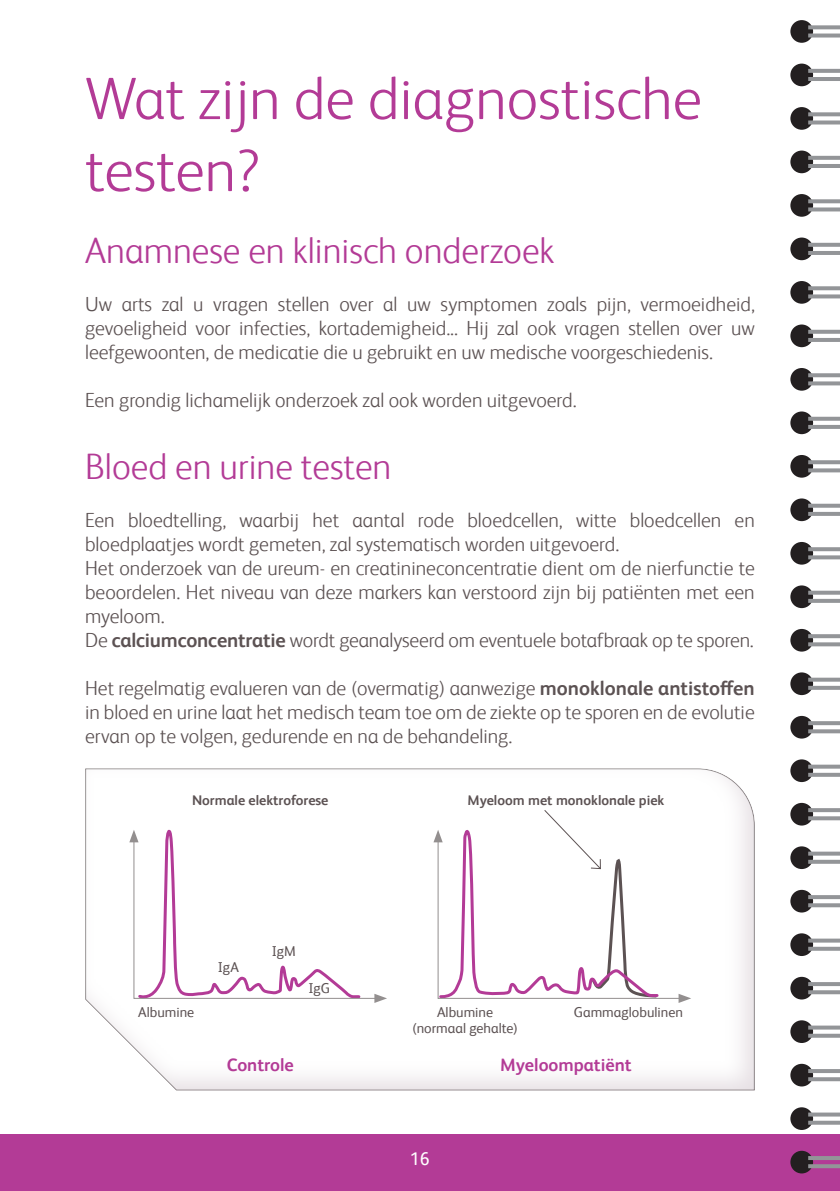
<style>
.page{position:relative;width:840px;height:1191px;background:#fff}
.page>*{position:absolute;margin:0;border:0;box-sizing:border-box;transform-origin:0 0}
.titre_purple{font:300 60px/72px "BMS Humanity";color:#b33b96}
.inter_titre_-_Purple{font:300 36px "BMS Humanity";color:#b33b96}
.texte_base{font:300 20px/24px "BMS Humanity";color:#5c5253;text-align:justify}
.t1{font:700 18px "BMS Humanity";color:#b33b96}
.t2{font:18px "BMS Humanity";color:#fff}
.t3{font:14px "BMS Humanity";color:#5c5253}
.t4{font:700 14px "BMS Humanity";color:#5c5253}
.s1{font-weight:700}
</style>
<div class="page">
<div style="left:0;top:1134px;width:839px;height:57px;background:#b33b96"></div>
<div style="left:83px;top:765px;width:672px;height:326px;background:#e0d8dd;opacity:.8"></div>
<svg style="left:129px;top:822px;width:258px;height:181px"></svg>
<svg style="left:433px;top:809px;width:257px;height:194px"></svg>
<div style="left:790px;top:455px;width:22px;height:22px;background:#231f20;border-radius:50%"></div>
<svg style="left:808px;top:460px;width:31px;height:4px"></svg>
<svg style="left:808px;top:468px;width:31px;height:4px"></svg>
<div style="left:790px;top:107px;width:22px;height:23px;background:#231f20;border-radius:50%"></div>
<svg style="left:808px;top:112px;width:31px;height:4px"></svg>
<svg style="left:808px;top:120px;width:31px;height:4px"></svg>
<div style="left:790px;top:803px;width:22px;height:22px;background:#231f20;border-radius:50%"></div>
<svg style="left:808px;top:808px;width:31px;height:4px"></svg>
<svg style="left:808px;top:816px;width:31px;height:4px"></svg>
<div style="left:790px;top:629px;width:22px;height:22px;background:#231f20;border-radius:50%"></div>
<svg style="left:808px;top:634px;width:31px;height:4px"></svg>
<svg style="left:808px;top:642px;width:31px;height:4px"></svg>
<div style="left:790px;top:281px;width:22px;height:23px;background:#231f20;border-radius:50%"></div>
<svg style="left:808px;top:286px;width:31px;height:4px"></svg>
<svg style="left:808px;top:294px;width:31px;height:4px"></svg>
<div style="left:790px;top:976px;width:22px;height:23px;background:#231f20;border-radius:50%"></div>
<hr style="left:807px;top:982px;width:32px;height:4px;background:#939598">
<svg style="left:808px;top:990px;width:31px;height:4px"></svg>
<div style="left:790px;top:542px;width:22px;height:22px;background:#231f20;border-radius:50%"></div>
<svg style="left:808px;top:547px;width:31px;height:4px"></svg>
<svg style="left:808px;top:555px;width:31px;height:4px"></svg>
<div style="left:790px;top:194px;width:22px;height:23px;background:#231f20;border-radius:50%"></div>
<svg style="left:808px;top:199px;width:31px;height:4px"></svg>
<svg style="left:808px;top:207px;width:31px;height:4px"></svg>
<div style="left:790px;top:890px;width:22px;height:22px;background:#231f20;border-radius:50%"></div>
<hr style="left:807px;top:895px;width:32px;height:4px;background:#939598">
<svg style="left:808px;top:903px;width:31px;height:4px"></svg>
<div style="left:790px;top:1150px;width:22px;height:23px;background:#231f20;border-radius:50%"></div>
<hr style="left:807px;top:1156px;width:32px;height:4px;background:#939598">
<svg style="left:808px;top:1164px;width:31px;height:4px"></svg>
<div style="left:790px;top:20px;width:22px;height:23px;background:#231f20;border-radius:50%"></div>
<svg style="left:808px;top:25px;width:31px;height:4px"></svg>
<svg style="left:808px;top:34px;width:31px;height:4px"></svg>
<div style="left:790px;top:716px;width:22px;height:22px;background:#231f20;border-radius:50%"></div>
<svg style="left:808px;top:721px;width:31px;height:4px"></svg>
<svg style="left:808px;top:729px;width:31px;height:4px"></svg>
<div style="left:790px;top:368px;width:22px;height:23px;background:#231f20;border-radius:50%"></div>
<svg style="left:808px;top:373px;width:31px;height:4px"></svg>
<svg style="left:808px;top:381px;width:31px;height:4px"></svg>
<div style="left:790px;top:1063px;width:22px;height:23px;background:#231f20;border-radius:50%"></div>
<hr style="left:807px;top:1069px;width:32px;height:4px;background:#939598">
<svg style="left:808px;top:1077px;width:31px;height:4px"></svg>
<div style="left:790px;top:498px;width:22px;height:23px;background:#231f20;border-radius:50%"></div>
<svg style="left:808px;top:504px;width:31px;height:4px"></svg>
<hr style="left:807px;top:512px;width:32px;height:4px;background:#939598">
<div style="left:790px;top:151px;width:22px;height:22px;background:#231f20;border-radius:50%"></div>
<svg style="left:808px;top:156px;width:31px;height:4px"></svg>
<hr style="left:807px;top:164px;width:32px;height:4px;background:#939598">
<div style="left:790px;top:846px;width:22px;height:23px;background:#231f20;border-radius:50%"></div>
<svg style="left:808px;top:851px;width:31px;height:4px"></svg>
<svg style="left:808px;top:859px;width:31px;height:4px"></svg>
<div style="left:790px;top:672px;width:22px;height:23px;background:#231f20;border-radius:50%"></div>
<svg style="left:808px;top:677px;width:31px;height:4px"></svg>
<svg style="left:808px;top:686px;width:31px;height:4px"></svg>
<div style="left:790px;top:324px;width:22px;height:23px;background:#231f20;border-radius:50%"></div>
<svg style="left:808px;top:330px;width:31px;height:4px"></svg>
<hr style="left:807px;top:338px;width:32px;height:4px;background:#939598">
<div style="left:790px;top:1020px;width:22px;height:23px;background:#231f20;border-radius:50%"></div>
<svg style="left:808px;top:1025px;width:31px;height:4px"></svg>
<svg style="left:808px;top:1033px;width:31px;height:4px"></svg>
<div style="left:790px;top:585px;width:22px;height:23px;background:#231f20;border-radius:50%"></div>
<svg style="left:808px;top:590px;width:31px;height:4px"></svg>
<svg style="left:808px;top:599px;width:31px;height:4px"></svg>
<div style="left:790px;top:237px;width:22px;height:23px;background:#231f20;border-radius:50%"></div>
<svg style="left:808px;top:243px;width:31px;height:4px"></svg>
<hr style="left:807px;top:251px;width:32px;height:4px;background:#939598">
<div style="left:790px;top:933px;width:22px;height:23px;background:#231f20;border-radius:50%"></div>
<svg style="left:808px;top:938px;width:31px;height:4px"></svg>
<svg style="left:808px;top:946px;width:31px;height:4px"></svg>
<div style="left:790px;top:64px;width:22px;height:22px;background:#231f20;border-radius:50%"></div>
<svg style="left:808px;top:69px;width:31px;height:4px"></svg>
<hr style="left:807px;top:77px;width:32px;height:4px;background:#939598">
<div style="left:790px;top:759px;width:22px;height:23px;background:#231f20;border-radius:50%"></div>
<svg style="left:808px;top:764px;width:31px;height:4px"></svg>
<svg style="left:808px;top:773px;width:31px;height:4px"></svg>
<div style="left:790px;top:411px;width:22px;height:23px;background:#231f20;border-radius:50%"></div>
<svg style="left:808px;top:417px;width:31px;height:4px"></svg>
<hr style="left:807px;top:425px;width:32px;height:4px;background:#939598">
<div style="left:790px;top:1107px;width:22px;height:23px;background:#231f20;border-radius:50%"></div>
<svg style="left:808px;top:1112px;width:31px;height:4px"></svg>
<svg style="left:808px;top:1120px;width:31px;height:4px"></svg>
<p class="titre_purple" style="left:85px;top:59px;width:618px">Wat zijn de diagnostische testen?</p>
<p class="inter_titre_-_Purple" style="left:85px;top:226px;width:470px">Anamnese en klinisch onderzoek</p>
<p class="texte_base" style="left:85px;top:291px;width:671px">Uw arts zal u vragen stellen over al uw symptomen zoals pijn, vermoeidheid, gevoeligheid voor infecties, kortademigheid... Hij zal ook vragen stellen over uw leefgewoonten, de medicatie die u gebruikt en uw medische voorgeschiedenis.</p>
<p class="texte_base" style="left:85px;top:387px;width:492px">Een grondig lichamelijk onderzoek zal ook worden uitgevoerd.</p>
<p class="inter_titre_-_Purple" style="left:85px;top:442px;width:307px">Bloed en urine testen</p>
<p class="texte_base" style="left:85px;top:507px;width:670px">Een bloedtelling, waarbij het aantal rode bloedcellen, witte bloedcellen en bloedplaatjes wordt gemeten, zal systematisch worden uitgevoerd.</p>
<p class="texte_base" style="left:85px;top:555px;width:670px">Het onderzoek van de ureum- en creatinineconcentratie dient om de nierfunctie te beoordelen. Het niveau van deze markers kan verstoord zijn bij patiënten met een myeloom.</p>
<p class="texte_base" style="left:85px;top:627px;width:669px">De <span class="s1">calciumconcentratie</span> wordt geanalyseerd om eventuele botafbraak op te sporen.</p>
<p class="texte_base" style="left:85px;top:675px;width:670px">Het regelmatig evalueren van de (overmatig) aanwezige <span class="s1">monoklonale antistoffen </span>in bloed en urine laat het medisch team toe om de ziekte op te sporen en de evolutie ervan op te volgen, gedurende en na de behandeling.</p>
<p class="t4" style="left:192px;top:790px;width:138px">Normale elektroforese</p>
<p class="t3" style="left:218px;top:957px;width:23px">IgA</p>
<p class="t3" style="left:271px;top:941px;width:26px">IgM</p>
<p class="t3" style="left:308px;top:978px;width:23px">IgG</p>
<p class="t4" style="left:467px;top:790px;width:198px">Myeloom met monoklonale piek</p>
<p class="t3" style="left:138px;top:1001px;width:57px">Albumine</p>
<p class="t3" style="left:437px;top:1001px;width:57px">Albumine</p>
<p class="t3" style="left:412px;top:1018px;width:107px">(normaal gehalte)</p>
<p class="t3" style="left:573px;top:1001px;width:110px">Gammaglobulinen</p>
<p class="t1" style="left:226px;top:1052px;width:69px">Controle</p>
<p class="t2" style="left:410px;top:1146px;width:21px">16</p>
<p class="t1" style="left:500px;top:1052px;width:133px">Myeloompatiënt</p>
</div>
